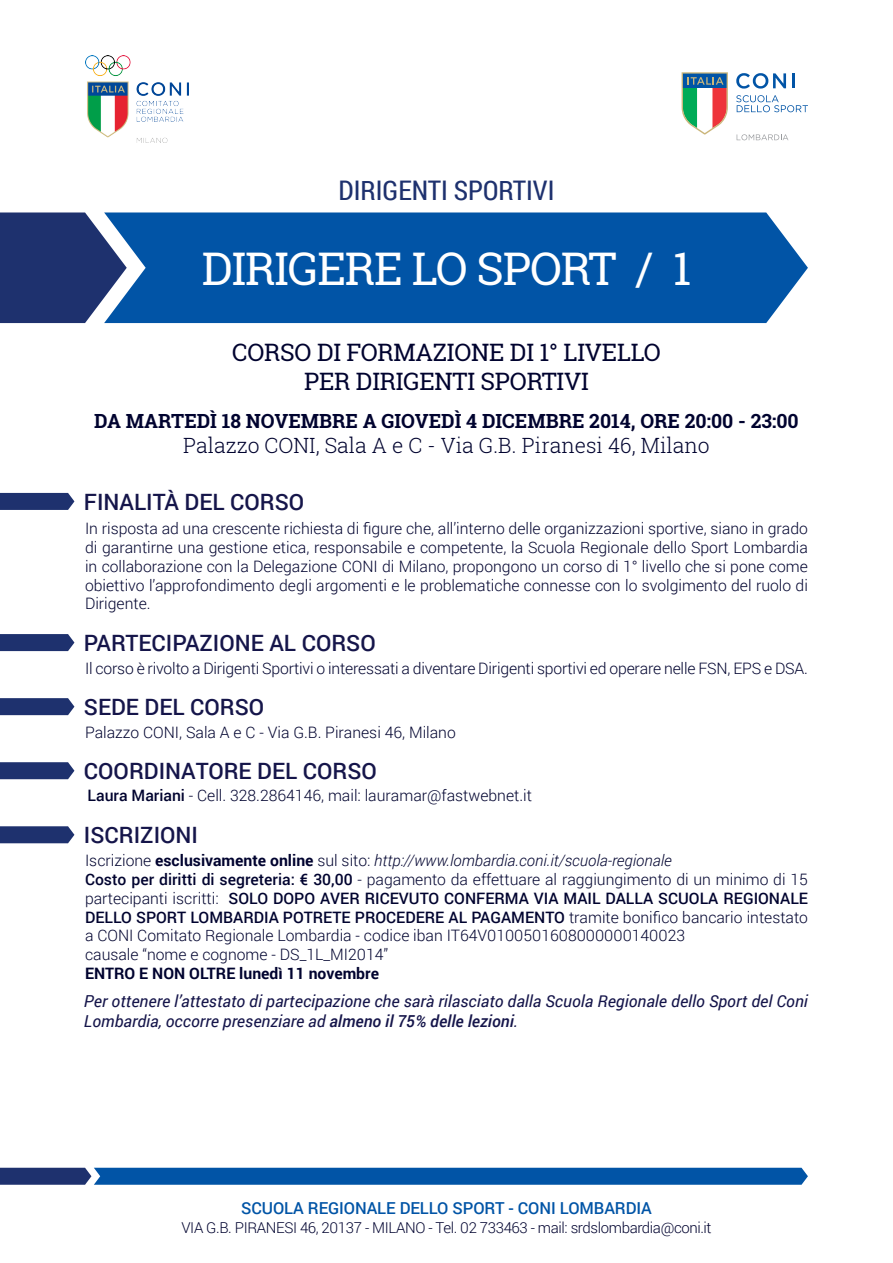
<style>
.page{position:relative;width:893px;height:1263px;background:#fff}
.page>*{position:absolute;margin:0;border:0;box-sizing:border-box;transform-origin:0 0}
.t1{font:45px "Roboto Slab";letter-spacing:-.025em;color:#fff}
.t2{font:27px "Roboto Condensed";color:#1e316e}
.t3{font:24px "Roboto Slab";letter-spacing:-.01em;color:#00032f}
.t4{font:500 22.5px "Roboto";color:#15154a}
.t5{font:300 21px "Roboto Slab";color:#00032f}
.t6{font:700 19.5px "Roboto Slab";color:#00032f}
.t7{font:italic 16.5px/19.8px "Roboto";color:#15154a}
.t8{font:500 16.5px "Roboto";letter-spacing:-.005em;color:#0154a6}
.t9{font:300 15.75px/18.9px "Roboto";color:#00032f;text-align:justify}
.t10{font:italic 300 15.75px "Roboto";color:#00032f}
.t11{font:700 15.75px "Roboto";color:#00032f}
.t12{font:300 15px "Roboto";letter-spacing:-.025em;color:#00032f}
.s1{font-weight:500}
.s2{font-style:normal}
.s3{font-weight:700;font-style:normal}
</style>
<div class="page">
<div style="left:0;top:212px;width:104px;height:111px;background:#1e316e"></div>
<div style="left:104px;top:212px;width:704px;height:111px;background:#0154a6"></div>
<svg style="left:0;top:1168px;width:808px;height:17px;background:#0b55a2"></svg>
<svg style="left:0;top:493px;width:74px;height:17px"></svg>
<svg style="left:0;top:634px;width:74px;height:17px"></svg>
<svg style="left:0;top:698px;width:74px;height:17px"></svg>
<svg style="left:0;top:762px;width:74px;height:17px"></svg>
<svg style="left:0;top:826px;width:74px;height:17px"></svg>
<img style="left:85px;top:55px;width:103px;height:88px">
<svg style="left:682px;top:72px;width:46px;height:62px"></svg>
<svg style="left:736px;top:73px;width:50px;height:16px"></svg>
<hr style="left:792px;top:73px;width:3px;height:15px;background:#0154a6">
<svg style="left:736px;top:95px;width:72px;height:17px"></svg>
<svg style="left:737px;top:134px;width:51px;height:6px"></svg>
<p class="t2" style="left:339px;top:171px;width:217px">DIRIGENTI SPORTIVI</p>
<p class="t1" style="left:202px;top:238px;width:491px">DIRIGERE LO SPORT / 1</p>
<p class="t3" style="left:232px;top:336px;width:430px">CORSO DI FORMAZIONE DI 1° LIVELLO</p>
<p class="t3" style="left:304px;top:364px;width:286px">PER DIRIGENTI SPORTIVI</p>
<p class="t6" style="left:94px;top:407px;width:706px">DA MARTEDÌ 18 NOVEMBRE A GIOVEDÌ 4 DICEMBRE 2014, ORE 20:00 - 23:00</p>
<p class="t5" style="left:183px;top:431px;width:528px">Palazzo CONI, Sala A e C - Via G.B. Piranesi 46, Milano</p>
<p class="t4" style="left:84px;top:486px;width:222px">FINALITÀ DEL CORSO</p>
<p class="t9" style="left:85px;top:518px;width:724px">In risposta ad una crescente richiesta di figure che, all’interno delle organizzazioni sportive, siano in grado di garantirne una gestione etica, responsabile e competente, la Scuola Regionale dello Sport Lombardia in collaborazione con la Delegazione CONI di Milano, propongono un corso di 1° livello che si pone come obiettivo l’approfondimento degli argomenti e le problematiche connesse con lo svolgimento del ruolo di Dirigente.</p>
<p class="t4" style="left:84px;top:627px;width:293px">PARTECIPAZIONE AL CORSO</p>
<p class="t9" style="left:85px;top:658px;width:724px">Il corso è rivolto a Dirigenti Sportivi o interessati a diventare Dirigenti sportivi ed operare nelle FSN, EPS e DSA.</p>
<p class="t4" style="left:84px;top:691px;width:182px">SEDE DEL CORSO</p>
<p class="t9" style="left:85px;top:722px;width:372px">Palazzo CONI, Sala A e C - Via G.B. Piranesi 46, Milano</p>
<p class="t4" style="left:84px;top:755px;width:294px">COORDINATORE DEL CORSO</p>
<p class="t9" style="left:88px;top:785px;width:446px"><span class="s1">Laura Mariani</span> - Cell. 328.2864146, mail: lauramar@fastwebnet.it</p>
<p class="t4" style="left:84px;top:819px;width:116px">ISCRIZIONI</p>
<p class="t10" style="left:85px;top:849px;width:588px"><span class="s2">Iscrizione</span> <span class="s3">esclusivamente online</span> <span class="s2">sul sito:</span> http://www.lombardia.coni.it/scuola-regionale</p>
<p class="t9" style="left:85px;top:869px;width:724px"><span class="s1">Costo per diritti di segreteria: € 30,00</span> - pagamento da effettuare al raggiungimento di un minimo di 15 partecipanti iscritti: <span class="s1">SOLO DOPO AVER RICEVUTO CONFERMA VIA MAIL DALLA SCUOLA REGIONALE DELLO SPORT LOMBARDIA POTRETE PROCEDERE AL PAGAMENTO</span> tramite bonifico bancario intestato a CONI Comitato Regionale Lombardia - codice iban IT64V0100501608000000140023</p>
<p class="t9" style="left:85px;top:945px;width:305px">causale “nome e cognome - DS_1L_MI2014”</p>
<p class="t11" style="left:85px;top:962px;width:295px">ENTRO E NON OLTRE lunedì 11 novembre</p>
<p class="t7" style="left:84px;top:991px;width:725px">Per ottenere l’attestato di partecipazione che sarà rilasciato dalla Scuola Regionale dello Sport del Coni<br>Lombardia, occorre presenziare ad <span class="s1">almeno il 75% delle lezioni</span>.</p>
<p class="t8" style="left:241px;top:1196px;width:412px">SCUOLA REGIONALE DELLO SPORT - CONI LOMBARDIA</p>
<p class="t12" style="left:181px;top:1217px;width:532px">VIA G.B. PIRANESI 46, 20137 - MILANO - Tel. 02 733463 - mail: srdslombardia@coni.it</p>
</div>
